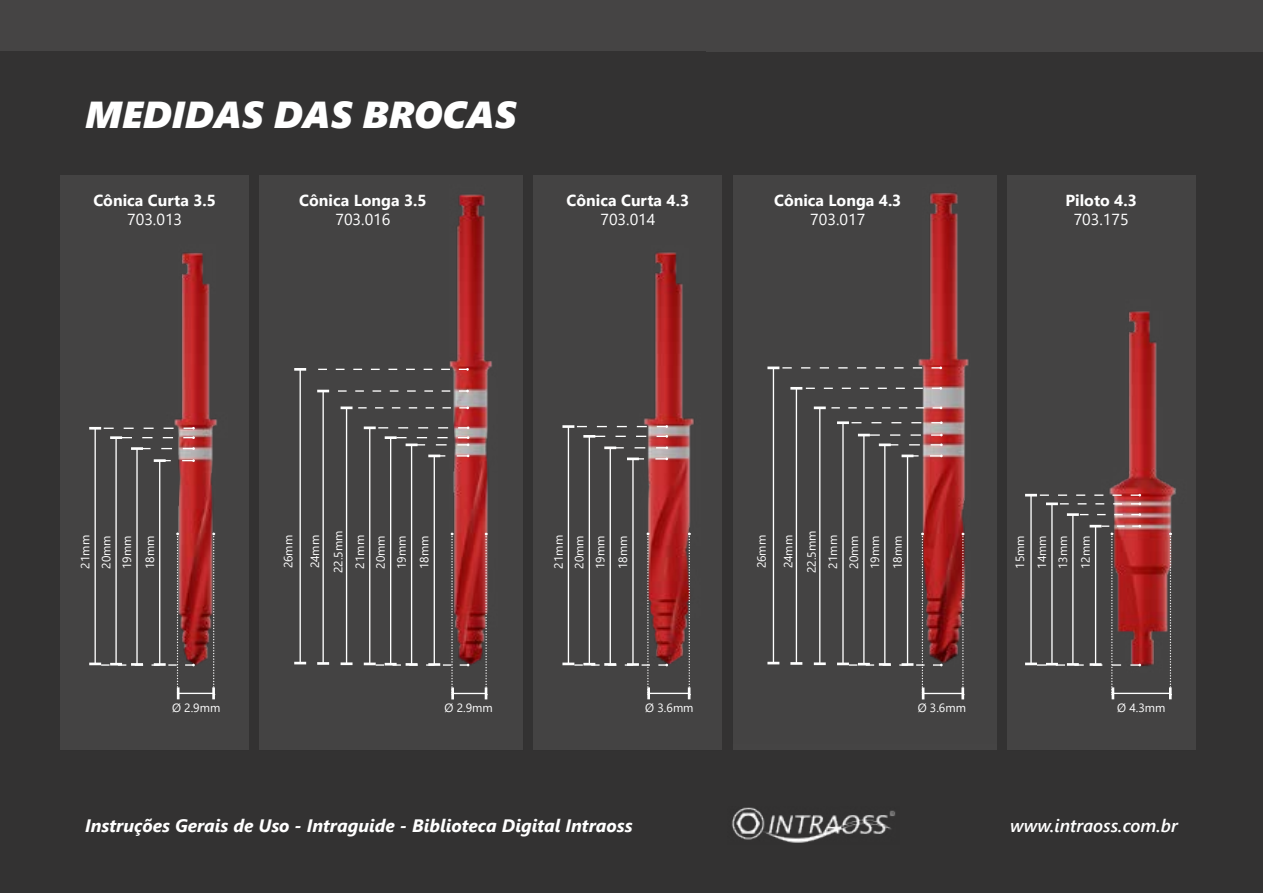
<style>
.page{position:relative;width:1263px;height:893px;background:#333232}
.page>*{position:absolute;margin:0;border:0;box-sizing:border-box;transform-origin:0 0}
.t1{font:italic 37.5px "Segoe UI Black";color:#fff}
.t2{font:italic 700 18px "Segoe UI";color:#fff}
.t3{font:italic 600 18px "Segoe UI";color:#fff}
.t4{font:700 15.9px "Segoe UI";color:#fff}
.t5{font:15.9px "Segoe UI";color:#fff}
.t6{font:12px/20.9px "Segoe UI";color:#fff;text-align:justify}
</style>
<div class="page">
<div style="left:0;top:0;width:1263px;height:51px;background:#454444"></div>
<img style="left:731px;top:807px;width:164px;height:36px">
<img style="left:1007px;top:180px;width:188px;height:570px">
<hr style="left:1072px;top:515px;width:1px;height:149px;background:#fff">
<svg style="left:1067px;top:513px;width:74px;height:3px"></svg>
<hr style="left:1051px;top:504px;width:1px;height:160px;background:#fff">
<svg style="left:1046px;top:502px;width:95px;height:3px"></svg>
<hr style="left:1030px;top:495px;width:2px;height:169px;background:#fff">
<svg style="left:1025px;top:494px;width:116px;height:2px"></svg>
<hr style="left:1113px;top:693px;width:57px;height:1px;background:#fff">
<svg style="left:1169px;top:533px;width:3px;height:166px"></svg>
<svg style="left:1025px;top:525px;width:116px;height:174px;background:#5e4949"></svg>
<img style="left:61px;top:176px;width:188px;height:574px">
<hr style="left:159px;top:461px;width:1px;height:203px;background:#fff">
<svg style="left:154px;top:459px;width:41px;height:3px"></svg>
<hr style="left:136px;top:449px;width:2px;height:215px;background:#fff">
<svg style="left:131px;top:447px;width:64px;height:3px"></svg>
<hr style="left:115px;top:438px;width:2px;height:226px;background:#fff">
<svg style="left:110px;top:436px;width:85px;height:3px"></svg>
<hr style="left:95px;top:428px;width:1px;height:236px;background:#fff">
<svg style="left:89px;top:427px;width:106px;height:3px"></svg>
<hr style="left:178px;top:693px;width:36px;height:1px;background:#fff">
<svg style="left:212px;top:533px;width:3px;height:166px"></svg>
<svg style="left:89px;top:532px;width:106px;height:167px;background:#5a4c4c"></svg>
<img style="left:259px;top:176px;width:264px;height:574px">
<hr style="left:434px;top:456px;width:1px;height:208px;background:#fff">
<svg style="left:428px;top:455px;width:41px;height:2px"></svg>
<hr style="left:411px;top:445px;width:1px;height:219px;background:#fff">
<hr style="left:390px;top:438px;width:1px;height:226px;background:#fff">
<svg style="left:385px;top:436px;width:84px;height:10px"></svg>
<hr style="left:369px;top:428px;width:1px;height:236px;background:#fff">
<svg style="left:364px;top:426px;width:105px;height:3px"></svg>
<hr style="left:453px;top:693px;width:33px;height:1px;background:#fff">
<svg style="left:485px;top:533px;width:2px;height:166px"></svg>
<svg style="left:364px;top:533px;width:105px;height:166px;background:#584a4a"></svg>
<hr style="left:346px;top:408px;width:1px;height:256px;background:#fff">
<svg style="left:341px;top:662px;width:11px;height:3px"></svg>
<svg style="left:341px;top:406px;width:11px;height:3px"></svg>
<svg style="left:358px;top:406px;width:111px;height:3px"></svg>
<hr style="left:322px;top:391px;width:2px;height:272px;background:#fff">
<svg style="left:317px;top:662px;width:12px;height:3px"></svg>
<svg style="left:317px;top:390px;width:12px;height:2px"></svg>
<svg style="left:338px;top:390px;width:131px;height:2px"></svg>
<hr style="left:300px;top:369px;width:1px;height:294px;background:#fff">
<svg style="left:294px;top:662px;width:12px;height:2px"></svg>
<svg style="left:294px;top:368px;width:12px;height:3px"></svg>
<svg style="left:318px;top:368px;width:151px;height:3px"></svg>
<img style="left:534px;top:176px;width:188px;height:574px">
<hr style="left:632px;top:459px;width:2px;height:205px;background:#fff">
<svg style="left:627px;top:458px;width:41px;height:2px"></svg>
<hr style="left:610px;top:448px;width:1px;height:216px;background:#fff">
<svg style="left:604px;top:446px;width:64px;height:3px"></svg>
<hr style="left:589px;top:436px;width:1px;height:228px;background:#fff">
<svg style="left:583px;top:435px;width:85px;height:3px"></svg>
<hr style="left:568px;top:427px;width:1px;height:237px;background:#fff">
<svg style="left:562px;top:425px;width:106px;height:3px"></svg>
<hr style="left:649px;top:693px;width:40px;height:1px;background:#fff">
<svg style="left:688px;top:533px;width:3px;height:166px"></svg>
<svg style="left:562px;top:532px;width:106px;height:167px;background:#5c4a4a"></svg>
<img style="left:733px;top:176px;width:263px;height:567px">
<hr style="left:907px;top:456px;width:1px;height:208px;background:#fff">
<svg style="left:901px;top:455px;width:42px;height:2px"></svg>
<hr style="left:884px;top:445px;width:1px;height:219px;background:#fff">
<svg style="left:879px;top:443px;width:64px;height:3px"></svg>
<hr style="left:863px;top:435px;width:1px;height:229px;background:#fff">
<svg style="left:858px;top:434px;width:85px;height:2px"></svg>
<hr style="left:842px;top:423px;width:2px;height:241px;background:#fff">
<svg style="left:837px;top:421px;width:106px;height:3px"></svg>
<hr style="left:923px;top:693px;width:40px;height:1px;background:#fff">
<svg style="left:961px;top:533px;width:3px;height:166px"></svg>
<svg style="left:837px;top:533px;width:106px;height:166px;background:#594949"></svg>
<hr style="left:819px;top:408px;width:1px;height:256px;background:#fff">
<svg style="left:814px;top:662px;width:12px;height:3px"></svg>
<svg style="left:814px;top:406px;width:128px;height:3px"></svg>
<hr style="left:796px;top:388px;width:1px;height:275px;background:#fff">
<svg style="left:790px;top:662px;width:12px;height:3px"></svg>
<svg style="left:790px;top:387px;width:152px;height:3px"></svg>
<hr style="left:773px;top:368px;width:1px;height:295px;background:#fff">
<svg style="left:767px;top:662px;width:12px;height:2px"></svg>
<svg style="left:767px;top:367px;width:175px;height:2px"></svg>
<h1 class="t1" style="left:85px;top:86px;width:433px">MEDIDAS DAS BROCAS</h1>
<h3 class="t4" style="left:93px;top:185px;width:124px">Cônica Curta 3.5</h3>
<h3 class="t5" style="left:127px;top:204px;width:56px">703.013</h3>
<h3 class="t4" style="left:299px;top:185px;width:129px">Cônica Longa 3.5</h3>
<h3 class="t5" style="left:335px;top:204px;width:56px">703.016</h3>
<h3 class="t4" style="left:567px;top:185px;width:124px">Cônica Curta 4.3</h3>
<h3 class="t5" style="left:600px;top:204px;width:56px">703.014</h3>
<h3 class="t4" style="left:774px;top:185px;width:129px">Cônica Longa 4.3</h3>
<h3 class="t5" style="left:810px;top:204px;width:56px">703.017</h3>
<h3 class="t4" style="left:1065px;top:185px;width:73px">Piloto 4.3</h3>
<h3 class="t5" style="left:1074px;top:204px;width:56px">703.175</h3>
<p class="t6" style="left:74px;top:569px;width:35px;rotate:-90deg">21mm 20mm 19mm</p>
<p class="t6" style="left:138px;top:569px;width:35px;rotate:-90deg">18mm</p>
<p class="t6" style="left:172px;top:696px;width:50px">Ø 2.9mm</p>
<p class="t6" style="left:277px;top:568px;width:35px;rotate:-90deg">26mm</p>
<p class="t6" style="left:302px;top:573px;width:44px;line-height:23.4px;text-align:center;rotate:-90deg">24mm<br>22.5mm</p>
<p class="t6" style="left:348px;top:569px;width:35px;rotate:-90deg">21mm 20mm 19mm</p>
<p class="t6" style="left:413px;top:569px;width:35px;rotate:-90deg">18mm</p>
<p class="t6" style="left:444px;top:696px;width:50px">Ø 2.9mm</p>
<p class="t6" style="left:547px;top:569px;width:35px;rotate:-90deg">21mm 20mm 19mm</p>
<p class="t6" style="left:611px;top:569px;width:35px;rotate:-90deg">18mm</p>
<p class="t6" style="left:645px;top:696px;width:50px">Ø 3.6mm</p>
<p class="t6" style="left:750px;top:568px;width:35px;rotate:-90deg">26mm</p>
<p class="t6" style="left:775px;top:573px;width:44px;line-height:23.4px;text-align:center;rotate:-90deg">24mm<br>22.5mm</p>
<p class="t6" style="left:821px;top:569px;width:35px;rotate:-90deg">21mm 20mm 19mm</p>
<p class="t6" style="left:886px;top:569px;width:35px;rotate:-90deg">18mm</p>
<p class="t6" style="left:1008px;top:569px;width:35px;line-height:21.5px;rotate:-90deg">15mm 14mm 13mm</p>
<p class="t6" style="left:1074px;top:569px;width:35px;rotate:-90deg">12mm</p>
<p class="t6" style="left:918px;top:696px;width:50px">Ø 3.6mm</p>
<p class="t6" style="left:1117px;top:696px;width:50px">Ø 4.3mm</p>
<h2 class="t2" style="left:85px;top:808px;width:549px">Instruções Gerais de Uso - Intraguide - Biblioteca Digital Intraoss</h2>
<h2 class="t3" style="left:1010px;top:808px;width:169px">www.intraoss.com.br</h2>
</div>
